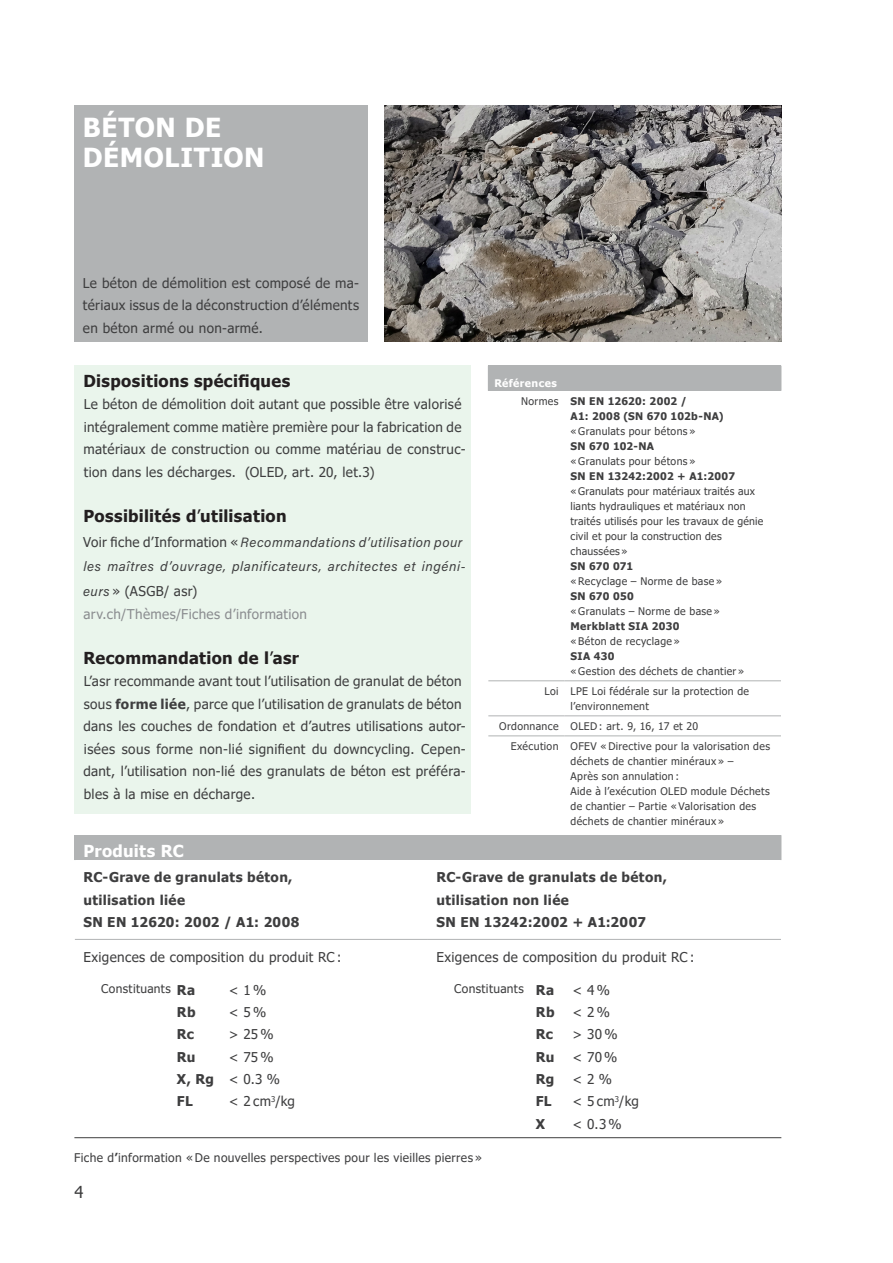
<style>
.page{position:relative;width:893px;height:1263px;background:#fff}
.page>*{position:absolute;margin:0;border:0;box-sizing:border-box;transform-origin:0 0}
.Profiltitel{font:700 26.25px/30px "Tahoma";letter-spacing:.02em;color:#fff}
.Tabellenschrift_Titel_schwarz{font:700 16.5px "Tahoma";letter-spacing:.02em;color:#231f20}
.Tabellenschrift_Titel{font:700 16.5px "Tahoma";letter-spacing:.015em;color:#fff}
.t1{font:16.5px "Tahoma";color:#3e3e3f}
.Tabellenschrift{font:13.5px/22.5px "Tahoma";letter-spacing:.025em;color:#3e3e3f}
.Tabellenschrift-2{font:700 13.5px/22.5px "Tahoma";letter-spacing:.025em;color:#3e3e3f}
.Tabellenschrift-3{font:13.5px/24.8px "Acumin Variable Concept";letter-spacing:.04em;color:#3e3e3f}
.Absenderadresse{font:13.5px "Tahoma";letter-spacing:.01em;color:#3e3e3f}
.Tabellenschrift-4{font:13.5px "Tahoma";letter-spacing:.025em;color:#8b8d90}
.Absenderadresse-2{font:700 13.5px "Tahoma";letter-spacing:.02em;color:#3e3e3f}
.Tabellenschrift-5{font:12px "Tahoma";letter-spacing:.03em;color:#3e3e3f}
.Tabellenschrift_klein{font:10.5px/15px "Tahoma";letter-spacing:.03em;color:#3e3e3f}
.Tabellenschrift_klein-2{font:700 10.5px/15px "Tahoma";letter-spacing:.035em;color:#3e3e3f}
.Tabellenschrift_klein_Titel{font:700 10.5px "Tahoma";letter-spacing:.04em;color:#fff}
.s1{font-weight:400}
.s2{font-family:"Tahoma"}
.s3{font-weight:700}
</style>
<div class="page">
<hr style="left:74px;top:1137px;width:707px;height:1px;background:#3e3e3f">
<div style="left:74px;top:105px;width:294px;height:236px;background:#b1b3b4"></div>
<img style="left:385px;top:105px;width:396px;height:236px">
<div style="left:74px;top:366px;width:397px;height:448px;background:#eaf5ec"></div>
<div style="left:488px;top:366px;width:293px;height:25px;background:#b1b3b4"></div>
<svg style="left:781px;top:366px;width:1px;height:25px"></svg>
<hr style="left:488px;top:680px;width:76px;height:1px;background:#b1b3b4">
<hr style="left:564px;top:680px;width:217px;height:1px;background:#b1b3b4">
<hr style="left:488px;top:715px;width:76px;height:1px;background:#b1b3b4">
<hr style="left:564px;top:715px;width:217px;height:1px;background:#b1b3b4">
<hr style="left:488px;top:735px;width:76px;height:1px;background:#b1b3b4">
<hr style="left:564px;top:735px;width:217px;height:1px;background:#b1b3b4">
<div style="left:75px;top:835px;width:706px;height:25px;background:#b1b3b4"></div>
<svg style="left:781px;top:835px;width:1px;height:25px"></svg>
<hr style="left:75px;top:939px;width:353px;height:1px;background:#b1b3b4">
<hr style="left:428px;top:939px;width:353px;height:1px;background:#b1b3b4">
<p class="Profiltitel" style="left:83px;top:114px;width:183px">BÉTON DE<br>DÉMOLITION</p>
<p class="Tabellenschrift" style="left:83px;top:272px;width:278px;text-align:justify">Le béton de démolition est composé de ma&shy;tériaux issus de la déconstruction d’éléments en béton armé ou non-armé.</p>
<p class="Tabellenschrift_Titel_schwarz" style="left:83px;top:369px;width:208px">Dispositions spécifiques</p>
<p class="Tabellenschrift" style="left:84px;top:394px;width:384px">Le béton de démolition doit autant que possible être valorisé intégralement comme matière première pour la fabrication de matériaux de construction ou comme matériau de construc&shy;tion dans les décharges. (OLED, art. 20, let.3)</p>
<p class="Tabellenschrift_Titel_schwarz" style="left:83px;top:504px;width:205px">Possibilités d<span class="s1">’</span>utilisation</p>
<p class="Tabellenschrift-3" style="left:83px;top:529px;width:384px"><span class="s2">Voir fiche d’Information «</span> Recommandations d’utilisation pour les maîtres d’ouvrage, planificateurs, architectes et ingéni&shy;eurs <span class="s2">» (ASGB/ asr)</span></p>
<p class="Tabellenschrift-4" style="left:84px;top:605px;width:225px">arv.ch/Thèmes/Fiches d’information</p>
<p class="Tabellenschrift_Titel_schwarz" style="left:83px;top:646px;width:217px">Recommandation de l<span class="s1">’</span>asr</p>
<p class="Tabellenschrift" style="left:84px;top:671px;width:384px">L’asr recommande avant tout l’utilisation de granulat de béton sous <span class="s3">forme liée</span>, parce que l’utilisation de granulats de béton dans les couches de fondation et d’autres utilisations autor&shy;isées sous forme non-lié signifient du downcycling. Cepen&shy;dant, l’utilisation non-lié des granulats de béton est préféra&shy;bles à la mise en décharge.</p>
<p class="Tabellenschrift_klein_Titel" style="left:494px;top:376px;width:64px">Références</p>
<p class="Tabellenschrift_klein" style="left:521px;top:394px;width:39px">Normes</p>
<p class="Tabellenschrift_klein-2" style="left:570px;top:394px;width:118px">SN EN 12620: 2002 /</p>
<p class="Tabellenschrift_klein-2" style="left:570px;top:409px;width:155px">A1: 2008 (SN 670 102b-NA) <span class="s1">«Granulats pour bétons »</span></p>
<p class="Tabellenschrift_klein" style="left:570px;top:439px;width:126px"><span class="s3">SN 670 102-NA </span>«Granulats pour bétons »</p>
<p class="Tabellenschrift_klein" style="left:570px;top:469px;width:194px"><span class="s3">SN EN 13242:2002 + A1:2007 </span>«Granulats pour matériaux traités aux liants hydrauliques et matériaux non traités utilisés pour les travaux de génie civil et pour la construction des chaussées »</p>
<p class="Tabellenschrift_klein" style="left:570px;top:559px;width:153px"><span class="s3">SN 670 071<br></span>« Recyclage – Norme de base »</p>
<p class="Tabellenschrift_klein" style="left:570px;top:589px;width:151px"><span class="s3">SN 670 050<br></span>«Granulats – Norme de base »</p>
<p class="Tabellenschrift_klein" style="left:570px;top:619px;width:111px"><span class="s3">Merkblatt SIA 2030 </span>« Béton de recyclage »</p>
<p class="Tabellenschrift_klein" style="left:570px;top:649px;width:175px"><span class="s3">SIA 430<br></span>«Gestion des déchets de chantier »</p>
<p class="Tabellenschrift_klein" style="left:544px;top:684px;width:16px">Loi</p>
<p class="Tabellenschrift_klein" style="left:570px;top:684px;width:180px">LPE Loi fédérale sur la protection de l’environnement</p>
<p class="Tabellenschrift_klein" style="left:499px;top:719px;width:61px">Ordonnance</p>
<p class="Tabellenschrift_klein" style="left:570px;top:719px;width:129px">OLED: art. 9, 16, 17 et 20</p>
<p class="Tabellenschrift_klein" style="left:511px;top:739px;width:49px">Exécution</p>
<p class="Tabellenschrift_klein" style="left:570px;top:739px;width:201px">OFEV «Directive pour la valorisation des déchets de chantier minéraux » –</p>
<p class="Tabellenschrift_klein" style="left:570px;top:769px;width:201px">Après son annulation :<br>Aide à l’exécution OLED module Déchets de chantier – Partie « Valorisation des déchets de chantier minéraux »</p>
<p class="Tabellenschrift_Titel" style="left:83px;top:839px;width:102px">Produits RC</p>
<p class="Tabellenschrift-2" style="left:83px;top:867px;width:211px">RC-Grave de granulats béton, utilisation liée</p>
<p class="Tabellenschrift-2" style="left:83px;top:912px;width:218px">SN EN 12620: 2002 / A1: 2008</p>
<p class="Tabellenschrift" style="left:83px;top:946px;width:260px">Exigences de composition du produit RC :</p>
<p class="Tabellenschrift-5" style="left:101px;top:981px;width:71px">Constituants</p>
<p class="Absenderadresse-2" style="left:177px;top:980px;width:20px">Ra</p>
<p class="Absenderadresse" style="left:229px;top:980px;width:39px">&lt; 1%</p>
<p class="Absenderadresse-2" style="left:177px;top:1002px;width:20px">Rb</p>
<p class="Absenderadresse" style="left:229px;top:1003px;width:39px">&lt; 5%</p>
<p class="Absenderadresse-2" style="left:177px;top:1025px;width:19px">Rc</p>
<p class="Absenderadresse" style="left:229px;top:1025px;width:46px">&gt; 25%</p>
<p class="Absenderadresse-2" style="left:177px;top:1047px;width:20px">Ru</p>
<p class="Absenderadresse" style="left:229px;top:1047px;width:46px">&lt; 75%</p>
<p class="Absenderadresse-2" style="left:177px;top:1069px;width:39px">X, Rg</p>
<p class="Absenderadresse" style="left:229px;top:1070px;width:53px">&lt; 0.3 %</p>
<p class="Absenderadresse-2" style="left:177px;top:1092px;width:17px">FL</p>
<p class="Absenderadresse" style="left:229px;top:1092px;width:68px">&lt; 2 cm<sup>3</sup>/kg</p>
<p class="Tabellenschrift-2" style="left:436px;top:867px;width:232px">RC-Grave de granulats de béton, utilisation non liée<br>SN EN 13242:2002 + A1:2007</p>
<p class="Tabellenschrift" style="left:436px;top:946px;width:260px">Exigences de composition du produit RC :</p>
<p class="Tabellenschrift-5" style="left:454px;top:981px;width:71px">Constituants</p>
<p class="Absenderadresse-2" style="left:536px;top:980px;width:20px">Ra</p>
<p class="Absenderadresse" style="left:573px;top:980px;width:39px">&lt; 4%</p>
<p class="Absenderadresse-2" style="left:536px;top:1002px;width:20px">Rb</p>
<p class="Absenderadresse" style="left:573px;top:1003px;width:39px">&lt; 2%</p>
<p class="Absenderadresse-2" style="left:536px;top:1025px;width:19px">Rc</p>
<p class="Absenderadresse" style="left:573px;top:1025px;width:47px">&gt; 30%</p>
<p class="Absenderadresse-2" style="left:536px;top:1047px;width:20px">Ru</p>
<p class="Absenderadresse" style="left:573px;top:1047px;width:46px">&lt; 70%</p>
<p class="Absenderadresse-2" style="left:536px;top:1069px;width:20px">Rg</p>
<p class="Absenderadresse" style="left:573px;top:1070px;width:41px">&lt; 2 %</p>
<p class="Absenderadresse-2" style="left:536px;top:1092px;width:17px">FL</p>
<p class="Absenderadresse" style="left:573px;top:1092px;width:68px">&lt; 5 cm<sup>3</sup>/kg</p>
<p class="Absenderadresse-2" style="left:536px;top:1114px;width:11px">X</p>
<p class="Absenderadresse" style="left:573px;top:1114px;width:51px">&lt; 0.3 %</p>
<p class="Tabellenschrift-5" style="left:74px;top:1150px;width:409px">Fiche d<span class="s3">’</span>information «De nouvelles perspectives pour les vieilles pierres »</p>
<p class="t1" style="left:74px;top:1181px;width:11px">4</p>
</div>
